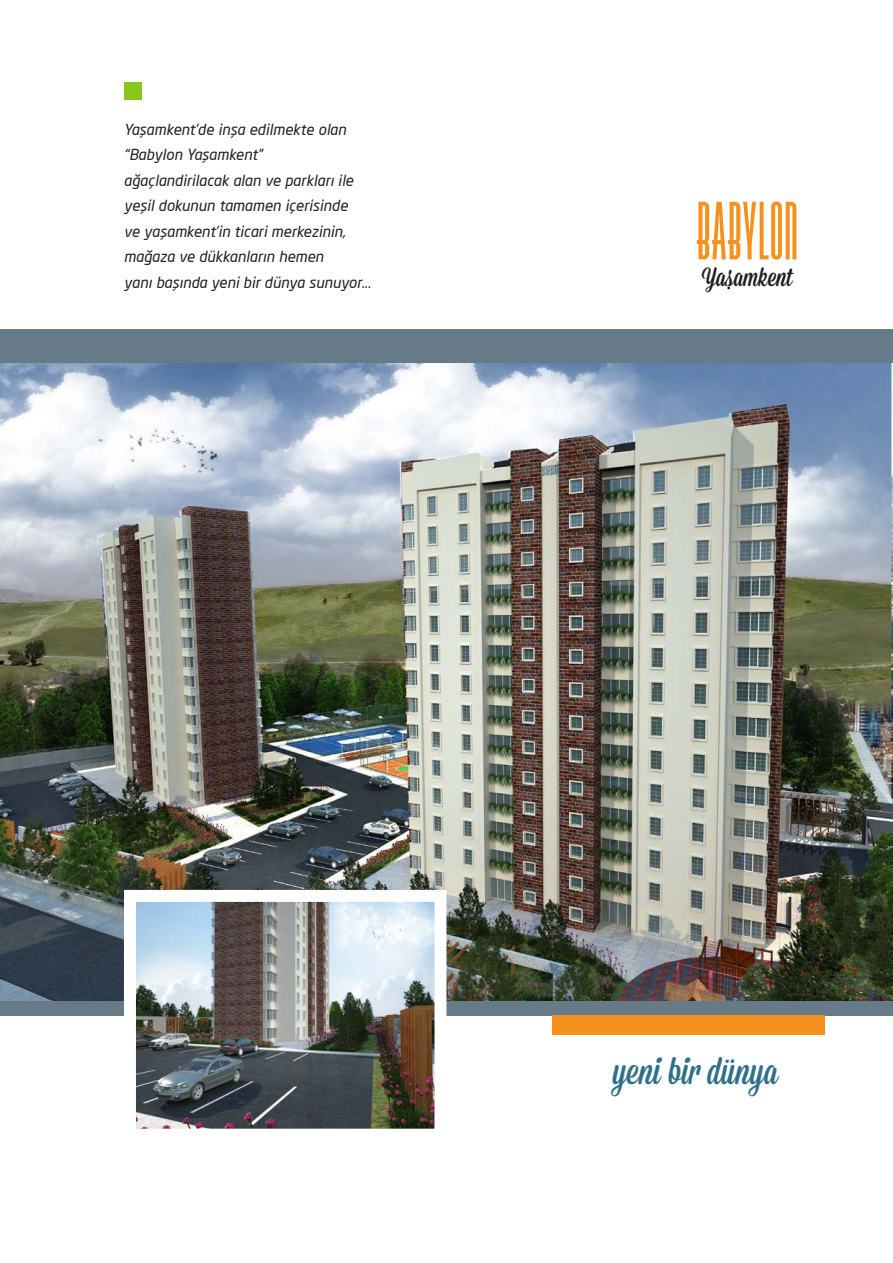
<style>
.page{position:relative;width:893px;height:1263px;background:#fff}
.page>*{position:absolute;margin:0;border:0;box-sizing:border-box;transform-origin:0 0}
.t1{font:700 93.6px "Valencia";color:#f6911e}
.t2{font:37.5px "Mission Script";color:#2d7088}
.t3{font:26.4px "Mission Script";color:#231f20}
.t4{font:italic 15px "Neo Sans Pro";color:#231f20}
</style>
<div class="page">
<div style="left:0;top:329px;width:893px;height:686px;background:#677a88"></div>
<img style="left:0;top:363px;width:893px;height:638px">
<div style="left:553px;top:1015px;width:272px;height:20px;background:#f6911e"></div>
<img style="left:137px;top:903px;width:296px;height:225px">
<div style="left:124px;top:890px;width:322px;height:251px;border:12px solid #fff"></div>
<div style="left:124px;top:82px;width:18px;height:18px;background:#87c71a"></div>
<p class="t4" style="left:124px;top:120px;width:224px">Yaşamkent’de inşa edilmekte olan</p>
<p class="t4" style="left:124px;top:146px;width:140px">“Babylon Yaşamkent”</p>
<p class="t4" style="left:124px;top:171px;width:231px">ağaçlandirilacak alan ve parkları ile</p>
<p class="t4" style="left:124px;top:197px;width:225px">yeşil dokunun tamamen içerisinde</p>
<p class="t4" style="left:124px;top:222px;width:223px">ve yaşamkent’in ticari merkezinin,</p>
<p class="t4" style="left:124px;top:248px;width:201px">mağaza ve dükkanların hemen</p>
<p class="t4" style="left:124px;top:273px;width:249px">yanı başında yeni bir dünya sunuyor...</p>
<p class="t1" style="left:696px;top:198px;width:104px">BABYLON</p>
<p class="t3" style="left:702px;top:261px;width:92px">Yasamkent</p>
<p class="t2" style="left:613px;top:1048px;width:167px">yeni bir dünya</p>
</div>
